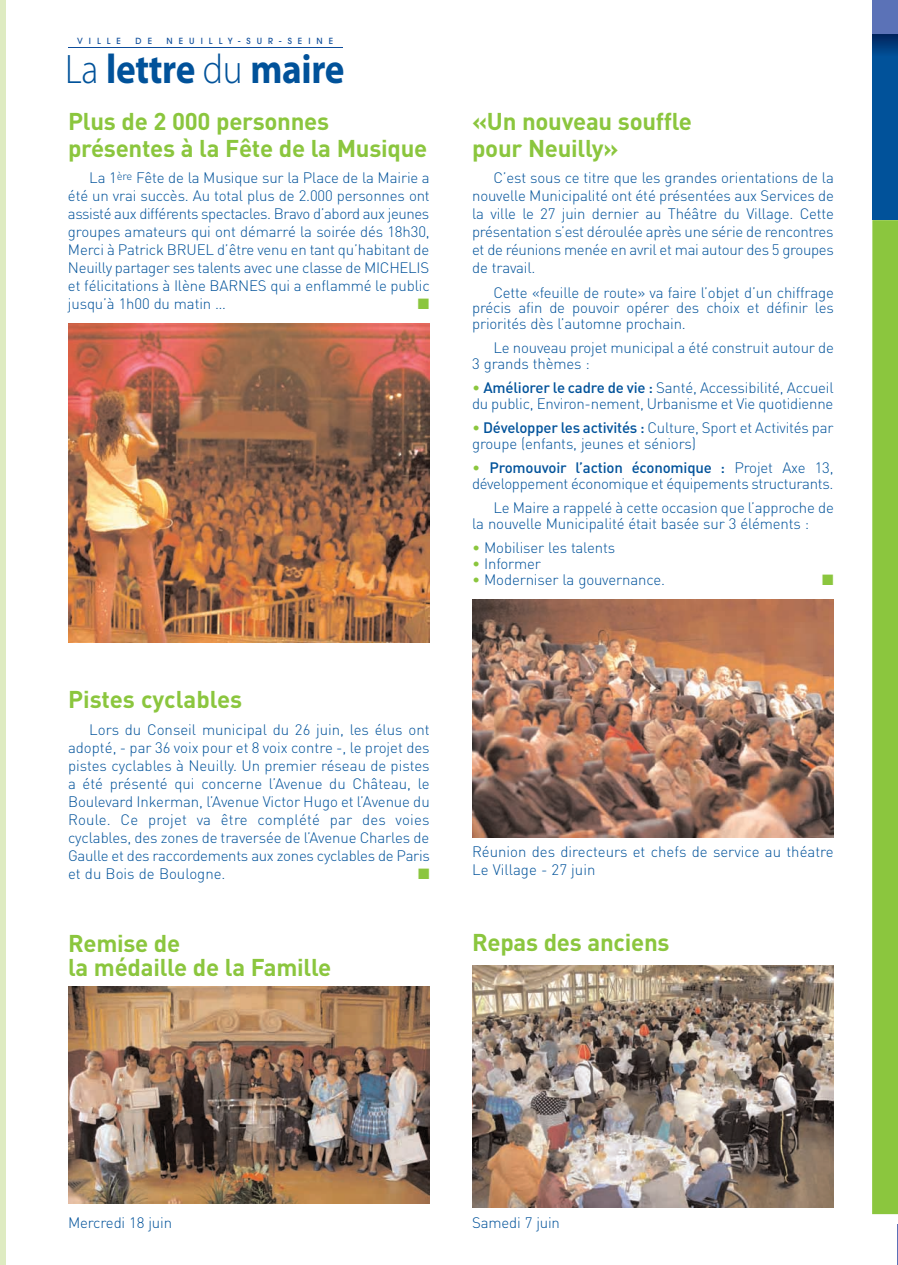
<style>
.page{position:relative;width:898px;height:1265px;background:#fff}
.page>*{position:absolute;margin:0;border:0;box-sizing:border-box;transform-origin:0 0}
.t1{font:700 41.4px "Myriad Pro";letter-spacing:-.01em;color:#01529a;scale:.9 1}
.t2{font:700 24px/27px "DIN";letter-spacing:-.01em;color:#8bc63e}
.t3{font:300 15px/18px "DIN";letter-spacing:-.01em;color:#01529a}
.t4{font:15px "Zapf Dingbats";color:#8bc63e}
.t5{font:500 8.4px "Avant Garde";color:#0d4d9b}
.s1{font-weight:300}
.s2{color:#8bc63e}
.s3{font-weight:500}
</style>
<div class="page">
<img style="left:0;top:0;width:898px;height:1265px">
<p class="t5" style="left:135px;top:38px;width:18px">D E</p>
<p class="t5" style="left:166px;top:38px;width:168px">NEUILLY-SUR-SEINE</p>
<h1 class="t1" style="left:65px;top:53px;width:312px"><span class="s1">La</span> ettre <span class="s1">du</span> maire</h1>
<h2 class="t2" style="left:68px;top:108px;width:361px">Plus de 2 000 personnes présentes à la Fête de la Musique</h2>
<p class="t3" style="left:68px;top:169px;width:363px;text-align:justify;text-indent:21px">La 1<sup>ère</sup> Fête de la Musique sur la Place de la Mairie a été un vrai succès. Au total plus de 2.000 personnes ont assisté aux différents spectacles. Bravo d’abord aux jeunes groupes amateurs qui ont démarré la soirée dés 18h30, Merci à Patrick BRUEL d’être venu en tant qu’habitant de Neuilly partager ses talents avec une classe de MICHELIS et félicitations à Ilène BARNES qui a enflammé le public jusqu’à 1h00 du matin …</p>
<p class="t4" style="left:418px;top:295px;width:13px">■</p>
<h2 class="t2" style="left:68px;top:686px;width:176px">Pistes cyclables</h2>
<p class="t3" style="left:68px;top:720px;width:363px;text-align:justify;text-indent:21px">Lors du Conseil municipal du 26 juin, les élus ont adopté, - par 36 voix pour et 8 voix contre -, le projet des pistes cyclables à Neuilly. Un premier réseau de pistes a été présenté qui concerne l’Avenue du Château, le Boulevard Inkerman, l’Avenue Victor Hugo et l’Avenue du Roule. Ce projet va être complété par des voies cyclables, des zones de traversée de l’Avenue Charles de Gaulle et des raccordements aux zones cyclables de Paris et du Bois de Boulogne.</p>
<p class="t4" style="left:418px;top:865px;width:13px">■</p>
<h2 class="t2" style="left:68px;top:931px;width:265px;line-height:24px">Remise de<br>la médaille de la Famille</h2>
<h2 class="t2" style="left:472px;top:108px;width:221px">«Un nouveau souffle pour Neuilly»</h2>
<p class="t3" style="left:472px;top:169px;width:363px;text-align:justify;text-indent:21px">C’est sous ce titre que les grandes orientations de la nouvelle Municipalité ont été présentées aux Services de la ville le 27 juin dernier au Théâtre du Village. Cette présentation s’est déroulée après une série de rencontres et de réunions menée en avril et mai autour des 5 groupes de travail.</p>
<p class="t3" style="left:472px;top:284px;width:363px;line-height:15.8px;text-align:justify;text-indent:21px">Cette «feuille de route» va faire l’objet d’un chiffrage précis afin de pouvoir opérer des choix et définir les priorités dès l’automne prochain.</p>
<p class="t3" style="left:472px;top:340px;width:363px;line-height:15.8px;text-indent:21px">Le nouveau projet municipal a été construit autour de<br>3 grands thèmes :</p>
<p class="t3" style="left:472px;top:380px;width:363px;line-height:15.8px"><span class="s2">•</span> <span class="s3">Améliorer le cadre de vie :</span> Santé, Accessibilité, Accueil du public, Environ-nement, Urbanisme et Vie quotidienne</p>
<p class="t3" style="left:472px;top:420px;width:363px;line-height:15.8px"><span class="s2">•</span> <span class="s3">Développer les activités :</span> Culture, Sport et Activités par groupe (enfants, jeunes et séniors)</p>
<p class="t3" style="left:472px;top:460px;width:363px;line-height:15.8px"><span class="s2">•</span> <span class="s3">Promouvoir l’action économique :</span> Projet Axe 13, développement économique et équipements structurants.</p>
<p class="t3" style="left:472px;top:500px;width:363px;line-height:15.8px;text-indent:21px">Le Maire a rappelé à cette occasion que l’approche de la nouvelle Municipalité était basée sur 3 éléments :</p>
<p class="t3" style="left:472px;top:539px;width:145px"><span class="s2">•</span> Mobiliser les talents</p>
<p class="t3" style="left:472px;top:555px;width:70px"><span class="s2">•</span> Informer</p>
<p class="t3" style="left:472px;top:571px;width:194px"><span class="s2">•</span> Moderniser la gouvernance.</p>
<p class="t4" style="left:822px;top:571px;width:13px">■</p>
<p class="t3" style="left:472px;top:843px;width:363px">Réunion des directeurs et chefs de service au théatre<br>Le Village - 27 juin</p>
<h2 class="t2" style="left:472px;top:929px;width:199px">Repas des anciens</h2>
<p class="t3" style="left:68px;top:1213px;width:106px">Mercredi 18 juin</p>
<p class="t3" style="left:472px;top:1213px;width:89px">Samedi 7 juin</p>
</div>
